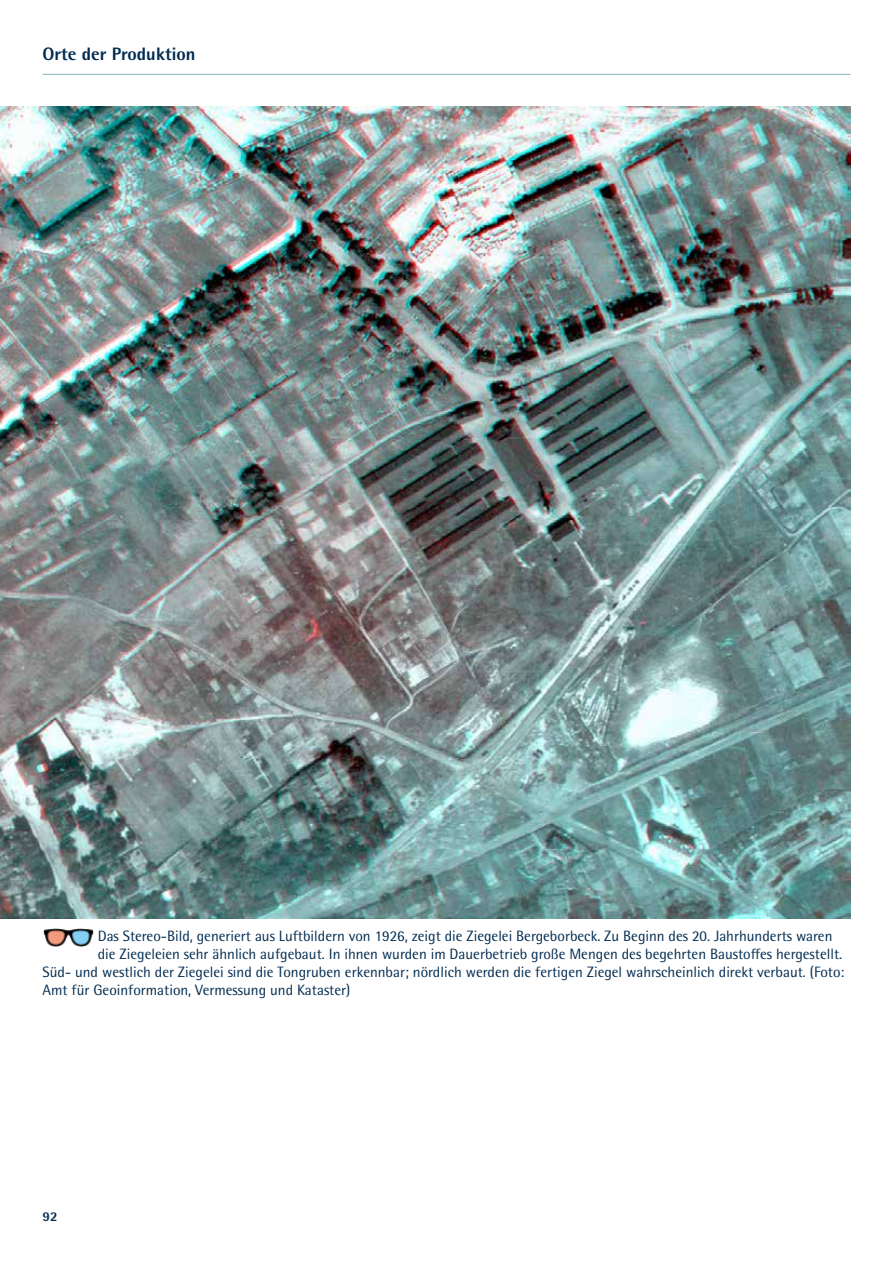
<style>
.page{position:relative;width:893px;height:1263px;background:#fff}
.page>*{position:absolute;margin:0;border:0;box-sizing:border-box;transform-origin:0 0}
.t1{font:800 18px "Rotis Semi Sans";color:#002b50}
.t2{font:15px "Rotis Semi Sans";color:#002b50}
.t3{font:800 13.5px "Rotis Semi Sans";color:#002b50}
</style>
<div class="page">
<img style="left:0;top:106px;width:850px;height:812px">
<img style="left:43px;top:928px;width:51px;height:18px">
<hr style="left:43px;top:74px;width:807px;height:1px;background:#84b5bd">
<p class="t1" style="left:43px;top:43px;width:154px">Orte der Produktion</p>
<p class="t2" style="left:98px;top:927px;width:736px">Das Stereo-Bild, generiert aus Luftbildern von 1926, zeigt die Ziegelei Bergeborbeck. Zu Beginn des 20. Jahrhunderts waren</p>
<p class="t2" style="left:98px;top:945px;width:746px">die Ziegeleien sehr ähnlich aufgebaut. In ihnen wurden im Dauerbetrieb große Mengen des begehrten Baustoffes hergestellt.</p>
<p class="t2" style="left:43px;top:963px;width:803px">Süd- und westlich der Ziegelei sind die Tongruben erkennbar; nördlich werden die fertigen Ziegel wahrscheinlich direkt verbaut. (Foto:</p>
<p class="t2" style="left:43px;top:981px;width:309px">Amt für Geoinformation, Vermessung und Kataster)</p>
<p class="t3" style="left:43px;top:1207px;width:17px">92</p>
</div>
